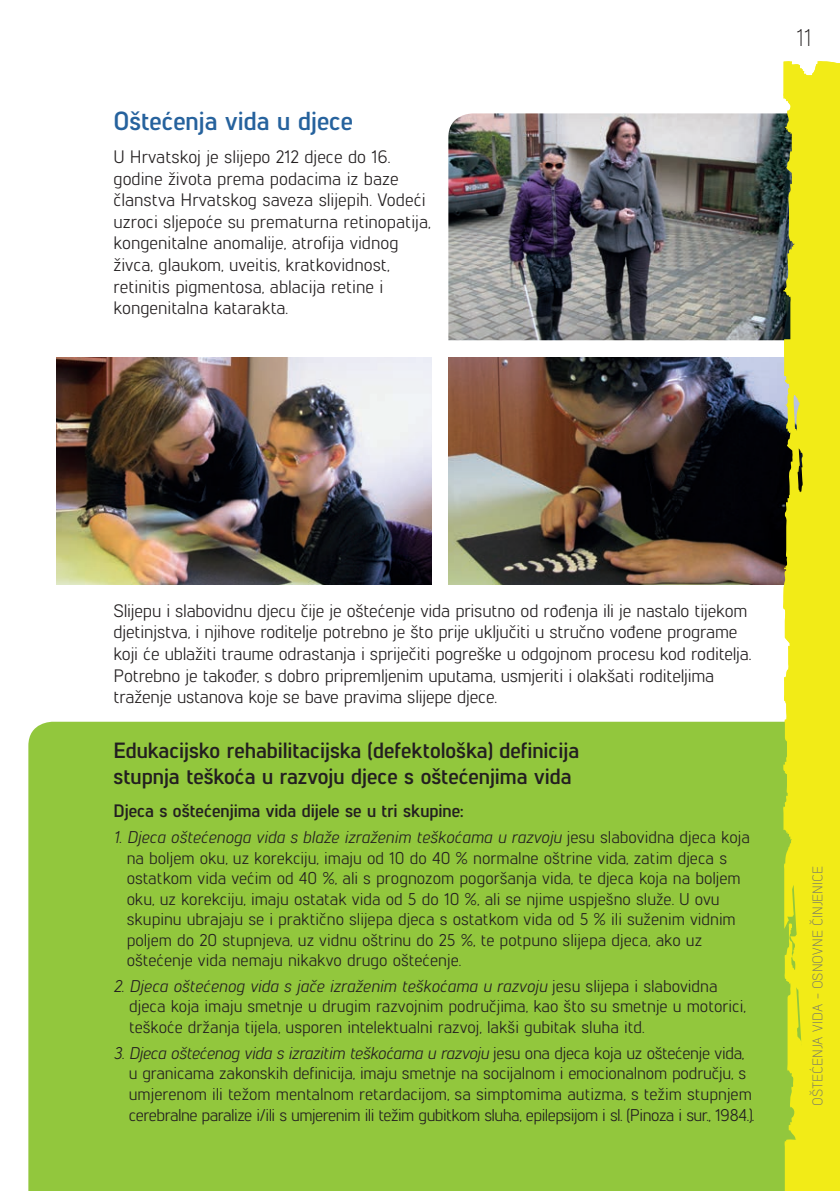
<style>
.page{position:relative;width:840px;height:1191px;background:#fff}
.page>*{position:absolute;margin:0;border:0;box-sizing:border-box;transform-origin:0 0}
.t1{font:700 26px "Lintel";color:#26629d}
.t2{font:300 24px "Lintel";color:#231f20}
.t3{font:700 22px/26.4px "Lintel";color:#231f20}
.t4{font:18px/21.6px "Lintel";letter-spacing:-.01em;color:#231f20}
.t5{font:700 18px "Lintel";color:#231f20}
.t6{font:17px/20.4px "Lintel";color:#231f20}
.t7{font:300 14px "Lintel";color:#6c6d70}
.s1{font-style:italic}
</style>
<div class="page">
<div style="left:28px;top:721px;width:754px;height:470px;background:#92c73d"></div>
<img style="left:448px;top:113px;width:334px;height:227px">
<img style="left:448px;top:357px;width:334px;height:227px">
<img style="left:57px;top:357px;width:374px;height:227px">
<svg style="left:782px;top:61px;width:57px;height:1130px;background:#e4e11d"></svg>
<h1 class="t1" style="left:113px;top:103px;width:241px">Oštećenja vida u djece</h1>
<p class="t4" style="left:113px;top:145px;width:318px">U Hrvatskoj je slijepo 212 djece do 16. godine života prema podacima iz baze članstva Hrvatskog saveza slijepih. Vodeći uzroci sljepoće su prematurna retinopatija, kongenitalne anomalije, atrofija vidnog živca, glaukom, uveitis, kratkovidnost, retinitis pigmentosa, ablacija retine i kongenitalna katarakta.</p>
<h2 class="t2" style="left:796px;top:22px;width:17px">11</h2>
<p class="t4" style="left:113px;top:598px;width:639px">Slijepu i slabovidnu djecu čije je oštećenje vida prisutno od rođenja ili je nastalo tijekom djetinjstva, i njihove roditelje potrebno je što prije uključiti u stručno vođene programe koji će ublažiti traume odrastanja i spriječiti pogreške u odgojnom procesu kod roditelja.<br>Potrebno je također, s dobro pripremljenim uputama, usmjeriti i olakšati roditeljima traženje ustanova koje se bave pravima slijepe djece.</p>
<p class="t3" style="left:113px;top:735px;width:467px">Edukacijsko rehabilitacijska (defektološka) definicija stupnja teškoća u razvoju djece s oštećenjima vida</p>
<p class="t5" style="left:113px;top:798px;width:351px">Djeca s oštećenjima vida dijele se u tri skupine:</p>
<p class="t6" style="left:127px;top:826px;width:624px;text-indent:-13px"><span class="s1">1. Djeca oštećenoga vida s blaže izraženim teškoćama u razvoju</span> jesu slabovidna djeca koja na boljem oku, uz korekciju, imaju od 10 do 40 % normalne oštrine vida, zatim djeca s ostatkom vida većim od 40 %, ali s prognozom pogoršanja vida, te djeca koja na boljem oku, uz korekciju, imaju ostatak vida od 5 do 10 %, ali se njime uspješno služe. U ovu skupinu ubrajaju se i praktično slijepa djeca s ostatkom vida od 5 % ili suženim vidnim poljem do 20 stupnjeva, uz vidnu oštrinu do 25 %, te potpuno slijepa djeca, ako uz oštećenje vida nemaju nikakvo drugo oštećenje.</p>
<p class="t6" style="left:129px;top:974px;width:618px;text-indent:-16px"><span class="s1">2. Djeca oštećenog vida s jače izraženim teškoćama u razvoju</span> jesu slijepa i slabovidna djeca koja imaju smetnje u drugim razvojnim područjima, kao što su smetnje u motorici, teškoće držanja tijela, usporen intelektualni razvoj, lakši gubitak sluha itd.</p>
<p class="t6" style="left:129px;top:1041px;width:626px;text-indent:-15px"><span class="s1">3. Djeca oštećenog vida s izrazitim teškoćama u razvoju</span> jesu ona djeca koja uz oštećenje vida, u granicama zakonskih definicija, imaju smetnje na socijalnom i emocionalnom području, s umjerenom ili težom mentalnom retardacijom, sa simptomima autizma, s težim stupnjem cerebralne paralize i/ili s umjerenim ili težim gubitkom sluha, epilepsijom i sl. (Pinoza i sur., 1984.).</p>
<p class="t7" style="left:807px;top:1106px;width:242px;rotate:-90deg">OŠTEĆENJA VIDA - OSNOVNE ČINJENICE</p>
</div>
